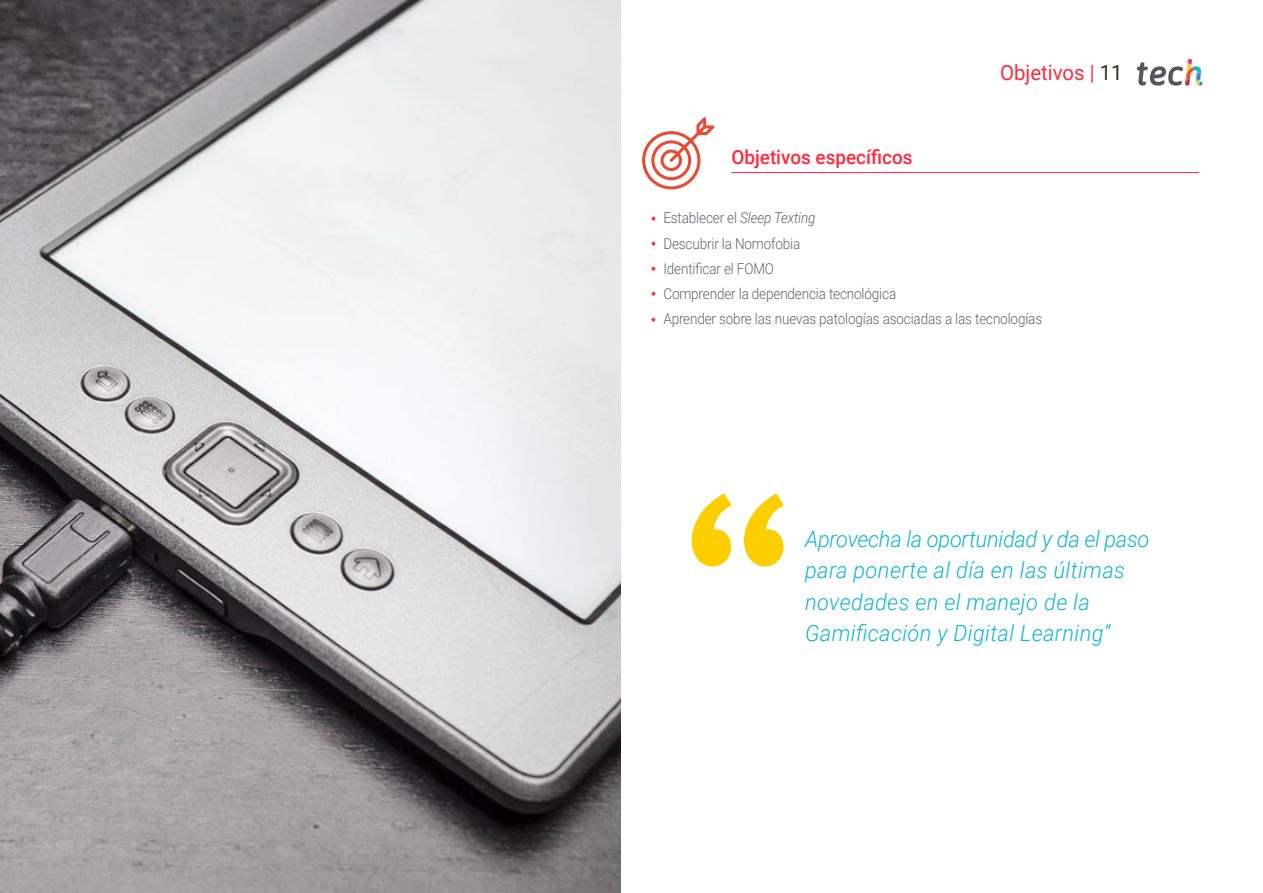
<style>
.page{position:relative;width:1263px;height:893px;background:#fff}
.page>*{position:absolute;margin:0;border:0;box-sizing:border-box;transform-origin:0 0}
.t1{font:italic 300 22.5px/31.5px "Roboto";letter-spacing:.015em;color:#0fb6cf}
.t2{font:21px "Roboto";color:#fc2a3b}
.t3{font:500 19.5px "Roboto";color:#ff293a}
.t4{font:300 15px/25.2px "Roboto";letter-spacing:-.01em;color:#61646a;scale:.9 1}
.s1{color:#ff293a}
.s2{color:#312e20}
.s3{font-style:italic}
</style>
<div class="page">
<hr style="left:731px;top:172px;width:468px;height:1px;background:#ff293a">
<svg style="left:642px;top:117px;width:72px;height:72px"></svg>
<img style="left:0;top:0;width:621px;height:893px">
<svg style="left:1137px;top:59px;width:65px;height:27px"></svg>
<svg style="left:692px;top:493px;width:92px;height:73px"></svg>
<h3 class="t3" style="left:731px;top:144px;width:183px">Objetivos específicos</h3>
<h2 class="t2" style="left:1000px;top:57px;width:124px"><span class="s1">Obj</span>etivos | <span class="s2">11</span></h2>
<p class="t4" style="left:663px;top:205px;width:422px">Establecer el <span class="s3">Sleep Texting<br></span>Descubrir la Nomofobia<br>Identificar el FOMO<br>Comprender la dependencia tecnológica<br>Aprender sobre las nuevas patologías asociadas a las tecnologías</p>
<h1 class="t1" style="left:805px;top:522px;width:346px">Aprovecha la oportunidad y da el paso para ponerte al día en las últimas novedades en el manejo de la<br>Gamificación y Digital Learning”</h1>
</div>
